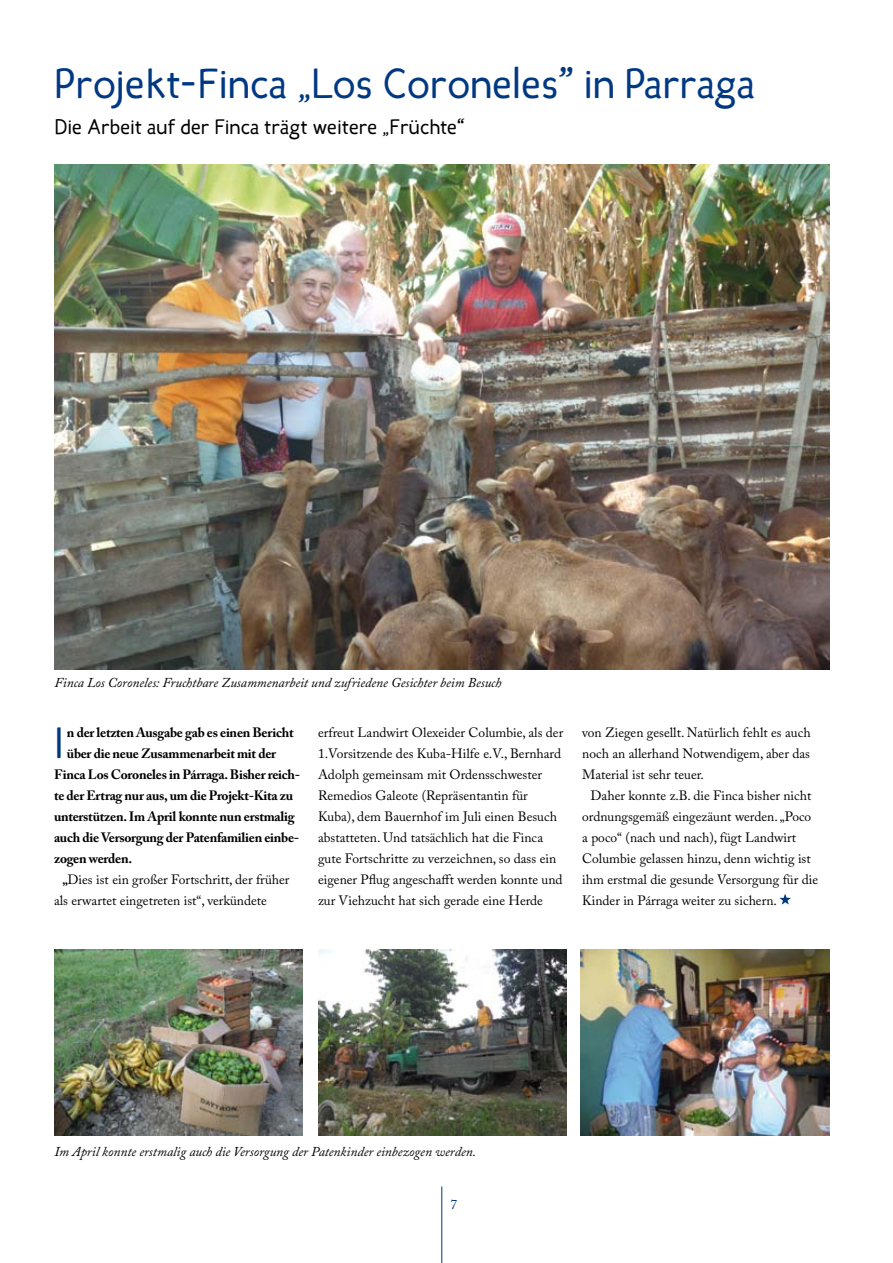
<style>
.page{position:relative;width:893px;height:1263px;background:#fff}
.page>*{position:absolute;margin:0;border:0;box-sizing:border-box;transform-origin:0 0}
.t1{font:43.35px "Candela";color:#003882}
.t2{font:42px "Candela";color:#003882}
.t3{font:21px "Candela";color:#000}
.t4{font:13.5px/21px "Adobe Caslon Pro";color:#000}
.t5{font:700 13.5px "Adobe Caslon Pro";letter-spacing:-.02em;color:#000}
.t6{font:italic 13.5px "Adobe Caslon Pro";color:#000}
.t7{font:13.5px "Adobe Caslon Pro";color:#003882}
.s1{font-weight:700}
</style>
<div class="page">
<hr style="left:441px;top:1186px;width:1px;height:77px;background:#003882">
<img style="left:54px;top:165px;width:775px;height:505px">
<svg style="left:779px;top:894px;width:12px;height:11px"></svg>
<img style="left:318px;top:949px;width:248px;height:186px">
<img style="left:581px;top:949px;width:248px;height:186px">
<img style="left:54px;top:949px;width:249px;height:186px">
<h2 class="t2" style="left:54px;top:56px;width:702px">Projekt-Finca „Los Coroneles” in Parraga</h2>
<h3 class="t3" style="left:54px;top:113px;width:412px">Die Arbeit auf der Finca trägt weitere „Früchte“</h3>
<p class="t6" style="left:54px;top:675px;width:449px">Finca Los Coroneles: Fruchtbare Zusammenarbeit und zufriedene Gesichter beim Besuch</p>
<h1 class="t1" style="left:54px;top:714px;width:11px">I</h1>
<p class="t5" style="left:67px;top:724px;width:228px">n der letzten Ausgabe gab es einen Bericht</p>
<p class="t5" style="left:67px;top:745px;width:211px">über die neue Zusammenarbeit mit der</p>
<p class="t5" style="left:54px;top:766px;width:248px">Finca Los Coroneles in Párraga. Bisher reich-</p>
<p class="t5" style="left:54px;top:787px;width:241px">te der Ertrag nur aus, um die Projekt-Kita zu</p>
<p class="t5" style="left:54px;top:808px;width:242px">unterstützen. Im April konnte nun erstmalig</p>
<p class="t5" style="left:54px;top:829px;width:247px">auch die Versorgung der Patenfamilien einbe-</p>
<p class="t5" style="left:54px;top:850px;width:80px">zogen werden.</p>
<p class="t4" style="left:63px;top:868px;width:228px"><span class="s1">„</span>Dies ist ein großer Fortschritt, der früher</p>
<p class="t4" style="left:54px;top:889px;width:214px">als erwartet eingetreten ist“, verkündete</p>
<p class="t4" style="left:318px;top:721px;width:247px">erfreut Landwirt Olexeider Columbie, als der 1.Vorsitzende des Kuba-Hilfe e.V., Bernhard Adolph gemeinsam mit Ordensschwester Remedios Galeote (Repräsentantin für Kuba), dem Bauernhof im Juli einen Besuch abstatteten. Und tatsächlich hat die Finca gute Fortschritte zu verzeichnen, so dass ein eigener Pflug angeschafft werden konnte und zur Viehzucht hat sich gerade eine Herde</p>
<p class="t4" style="left:582px;top:721px;width:230px;text-align:justify">von Ziegen gesellt. Natürlich fehlt es auch noch an allerhand Notwendigem, aber das Material ist sehr teuer.</p>
<p class="t4" style="left:582px;top:784px;width:237px;text-indent:9px">Daher konnte z.B. die Finca bisher nicht ordnungsgemäß eingezäunt werden. „Poco a poco“ (nach und nach), fügt Landwirt Columbie gelassen hinzu, denn wichtig ist ihm erstmal die gesunde Versorgung für die Kinder in Párraga weiter zu sichern.</p>
<p class="t6" style="left:54px;top:1143px;width:423px">Im April konnte erstmalig auch die Versorgung der Patenkinder einbezogen werden.</p>
<p class="t7" style="left:450px;top:1196px;width:8px">7</p>
</div>
